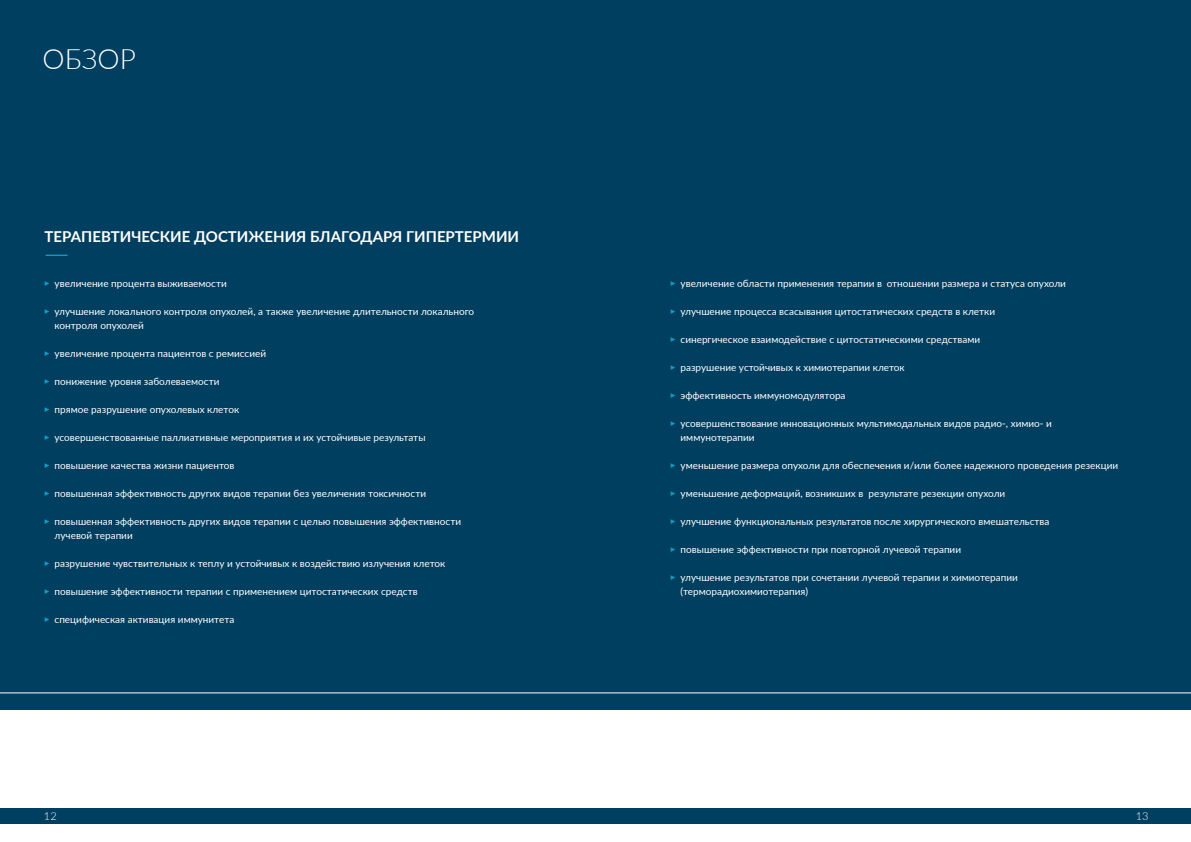
<style>
.page{position:relative;width:1191px;height:842px;background:#003f5f}
.page>*{position:absolute;margin:0;border:0;box-sizing:border-box;transform-origin:0 0}
.t1{font:300 28px "Lato";color:#fff}
.t2{font:700 15px "Lato";color:#fff}
.t3{font:300 11px "Lato";color:#fff}
.t4{font:10px/14px "Lato";color:#fff}
.s1{color:#003f5f}
</style>
<div class="page">
<div style="left:0;top:710px;width:1191px;height:98px;background:#fff"></div>
<hr style="left:0;top:693px;width:1191px;height:1px;background:#fff">
<div style="left:0;top:825px;width:1191px;height:17px;background:#fff"></div>
<svg style="left:46px;top:255px;width:22px;height:1px"></svg>
<svg style="left:45px;top:281px;width:4px;height:5px"></svg>
<svg style="left:45px;top:309px;width:4px;height:5px"></svg>
<svg style="left:45px;top:351px;width:4px;height:5px"></svg>
<svg style="left:45px;top:379px;width:4px;height:5px"></svg>
<svg style="left:45px;top:407px;width:4px;height:5px"></svg>
<svg style="left:45px;top:435px;width:4px;height:5px"></svg>
<svg style="left:45px;top:463px;width:4px;height:5px"></svg>
<svg style="left:45px;top:491px;width:4px;height:5px"></svg>
<svg style="left:45px;top:519px;width:4px;height:5px"></svg>
<svg style="left:45px;top:561px;width:4px;height:5px"></svg>
<svg style="left:45px;top:589px;width:4px;height:5px"></svg>
<svg style="left:45px;top:617px;width:4px;height:5px"></svg>
<svg style="left:670px;top:281px;width:5px;height:5px"></svg>
<svg style="left:670px;top:309px;width:5px;height:5px"></svg>
<svg style="left:670px;top:337px;width:5px;height:5px"></svg>
<svg style="left:670px;top:365px;width:5px;height:5px"></svg>
<svg style="left:670px;top:393px;width:5px;height:5px"></svg>
<svg style="left:670px;top:421px;width:5px;height:5px"></svg>
<svg style="left:670px;top:463px;width:5px;height:5px"></svg>
<svg style="left:670px;top:491px;width:5px;height:5px"></svg>
<svg style="left:670px;top:519px;width:5px;height:5px"></svg>
<svg style="left:670px;top:547px;width:5px;height:5px"></svg>
<svg style="left:670px;top:575px;width:5px;height:5px"></svg>
<h1 class="t1" style="left:43px;top:40px;width:95px">ОБЗОР</h1>
<h2 class="t2" style="left:45px;top:226px;width:476px">ТЕРАПЕВТИЧЕСКИЕ ДОСТИЖЕНИЯ БЛАГОДАРЯ ГИПЕРТЕРМИИ</h2>
<p class="t4" style="left:55px;top:276px;width:174px">увеличение процента выживаемости</p>
<p class="t4" style="left:55px;top:304px;width:421px">улучшение локального контроля опухолей, а также увеличение длительности локального контроля опухолей</p>
<p class="t4" style="left:55px;top:346px;width:213px">увеличение процента пациентов с ремиссией</p>
<p class="t4" style="left:55px;top:374px;width:166px">понижение уровня заболеваемости</p>
<p class="t4" style="left:55px;top:402px;width:186px">прямое разрушение опухолевых клеток</p>
<p class="t4" style="left:55px;top:430px;width:372px">усовершенствованные паллиативные мероприятия и их устойчивые результаты</p>
<p class="t4" style="left:55px;top:458px;width:181px">повышение качества жизни пациентов</p>
<p class="t4" style="left:55px;top:486px;width:373px">повышенная эффективность других видов терапии без увеличения токсичности</p>
<p class="t4" style="left:55px;top:514px;width:408px">повышенная эффективность других видов терапии с целью повышения эффективности лучевой терапии</p>
<p class="t4" style="left:55px;top:556px;width:392px">разрушение чувствительных к теплу и устойчивых к воздействию излучения клеток</p>
<p class="t4" style="left:55px;top:584px;width:364px">повышение эффективности терапии с применением цитостатических средств</p>
<p class="t4" style="left:55px;top:612px;width:181px">специфическая активация иммунитета</p>
<p class="t4" style="left:680px;top:276px;width:387px">увеличение области применения терапии в отношении размера и статуса опухоли</p>
<p class="t4" style="left:680px;top:304px;width:316px">улучшение процесса всасывания цитостатических средств в клетки</p>
<p class="t4" style="left:680px;top:332px;width:301px">синергическое взаимодействие с цитостатическими средствами</p>
<p class="t4" style="left:680px;top:360px;width:226px">разрушение устойчивых к химиотерапии клеток</p>
<p class="t4" style="left:680px;top:388px;width:166px">эффективность иммуномодулятора</p>
<p class="t4" style="left:680px;top:416px;width:373px">усовершенствование инновационных мультимодальных видов радио-, химио- и иммунотерапии</p>
<p class="t4" style="left:680px;top:458px;width:439px">уменьшение размера опухоли для обеспечения и/или более надежного проведения резекции</p>
<p class="t4" style="left:680px;top:486px;width:326px">уменьшение деформаций, возникших в результате резекции опухоли</p>
<p class="t4" style="left:680px;top:514px;width:370px">улучшение функциональных результатов после хирургического вмешательства</p>
<p class="t4" style="left:680px;top:542px;width:282px">повышение эффективности при повторной лучевой терапии</p>
<p class="t4" style="left:680px;top:570px;width:339px">улучшение результатов при сочетании лучевой терапии и химиотерапии (терморадиохимиотерапия)</p>
<p class="t3" style="left:44px;top:809px;width:14px"><span class="s1">4</span>12</p>
<p class="t3" style="left:1135px;top:809px;width:14px">13</p>
</div>
